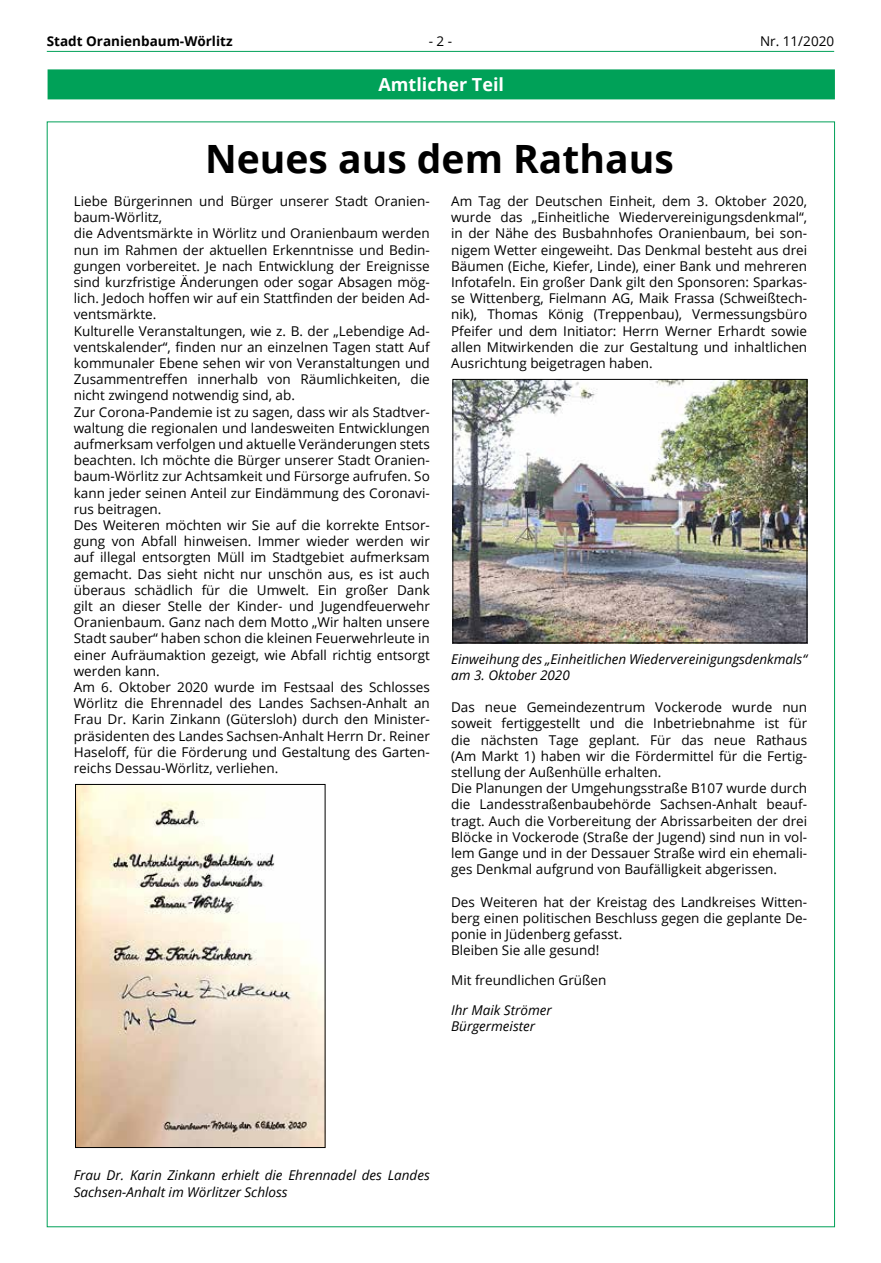
<style>
.page{position:relative;width:881px;height:1263px;background:#fff}
.page>*{position:absolute;margin:0;border:0;box-sizing:border-box;transform-origin:0 0}
.t1{font:700 39px "Open Sans";color:#000}
.t2{font:700 18px "Open Sans";color:#fff}
.t3{font:13.5px/16.2px "Open Sans";color:#000}
.t4{font:italic 13.5px/16.2px "Open Sans";color:#000}
.t5{font:700 13.5px "Open Sans";color:#000}
</style>
<div class="page">
<hr style="left:47px;top:51px;width:786px;height:1px;background:#00a158">
<div style="left:48px;top:69px;width:786px;height:30px;background:#00a158"></div>
<img style="left:77px;top:786px;width:246px;height:360px">
<div style="left:75px;top:784px;width:250px;height:364px;border:1px solid #000"></div>
<img style="left:454px;top:381px;width:350px;height:260px">
<div style="left:452px;top:379px;width:354px;height:264px;border:1px solid #000"></div>
<p class="t5" style="left:47px;top:32px;width:187px">Stadt Oranienbaum-Wörlitz</p>
<p class="t3" style="left:428px;top:33px;width:25px">- 2 -</p>
<p class="t3" style="left:759px;top:33px;width:76px">Nr. 11/2020</p>
<h2 class="t2" style="left:378px;top:72px;width:127px">Amtlicher Teil</h2>
<h1 class="t1" style="left:205px;top:131px;width:470px">Neues aus dem Rathaus</h1>
<p class="t3" style="left:74px;top:193px;width:357px">Liebe Bürgerinnen und Bürger unserer Stadt Oranien&shy;baum-Wörlitz,<br>die Adventsmärkte in Wörlitz und Oranienbaum werden nun im Rahmen der aktuellen Erkenntnisse und Bedin&shy;gungen vorbereitet. Je nach Entwicklung der Ereignisse sind kurzfristige Änderungen oder sogar Absagen mög&shy;lich. Jedoch hoffen wir auf ein Stattfinden der beiden Ad&shy;ventsmärkte.<br>Kulturelle Veranstaltungen, wie z. B. der „Lebendige Ad&shy;ventskalender“, finden nur an einzelnen Tagen statt Auf kommunaler Ebene sehen wir von Veranstaltungen und Zusammentreffen innerhalb von Räumlichkeiten, die nicht zwingend notwendig sind, ab.<br>Zur Corona-Pandemie ist zu sagen, dass wir als Stadtver&shy;waltung die regionalen und landesweiten Entwicklungen aufmerksam verfolgen und aktuelle Veränderungen stets beachten. Ich möchte die Bürger unserer Stadt Oranien&shy;baum-Wörlitz zur Achtsamkeit und Fürsorge aufrufen. So kann jeder seinen Anteil zur Eindämmung des Coronavi&shy;rus beitragen.<br>Des Weiteren möchten wir Sie auf die korrekte Entsor&shy;gung von Abfall hinweisen. Immer wieder werden wir auf illegal entsorgten Müll im Stadtgebiet aufmerksam gemacht. Das sieht nicht nur unschön aus, es ist auch überaus schädlich für die Umwelt. Ein großer Dank gilt an dieser Stelle der Kinder- und Jugendfeuerwehr Oranienbaum. Ganz nach dem Motto „Wir halten unsere Stadt sauber“ haben schon die kleinen Feuerwehrleute in einer Aufräumaktion gezeigt, wie Abfall richtig entsorgt werden kann.<br>Am 6. Oktober 2020 wurde im Festsaal des Schlosses Wörlitz die Ehrennadel des Landes Sachsen-Anhalt an Frau Dr. Karin Zinkann (Gütersloh) durch den Minister&shy;präsidenten des Landes Sachsen-Anhalt Herrn Dr. Reiner Haseloff, für die Förderung und Gestaltung des Garten&shy;reichs Dessau-Wörlitz, verliehen.</p>
<p class="t3" style="left:451px;top:193px;width:357px;text-align:justify">Am Tag der Deutschen Einheit, dem 3. Oktober 2020, wurde das „Einheitliche Wiedervereinigungsdenkmal“, in der Nähe des Busbahnhofes Oranienbaum, bei son&shy;nigem Wetter eingeweiht. Das Denkmal besteht aus drei Bäumen (Eiche, Kiefer, Linde), einer Bank und mehreren Infotafeln. Ein großer Dank gilt den Sponsoren: Sparkas&shy;se Wittenberg, Fielmann AG, Maik Frassa (Schweißtech&shy;nik), Thomas König (Treppenbau), Vermessungsbüro Pfeifer und dem Initiator: Herrn Werner Erhardt sowie allen Mitwirkenden die zur Gestaltung und inhaltlichen Ausrichtung beigetragen haben.</p>
<p class="t4" style="left:451px;top:650px;width:357px">Einweihung des „Einheitlichen Wiedervereinigungsdenkmals“ am 3. Oktober 2020</p>
<p class="t3" style="left:451px;top:699px;width:357px">Das neue Gemeindezentrum Vockerode wurde nun soweit fertiggestellt und die Inbetriebnahme ist für die nächsten Tage geplant. Für das neue Rathaus (Am Markt 1) haben wir die Fördermittel für die Fertig&shy;stellung der Außenhülle erhalten.<br>Die Planungen der Umgehungsstraße B107 wurde durch die Landesstraßenbaubehörde Sachsen-Anhalt beauf&shy;tragt. Auch die Vorbereitung der Abrissarbeiten der drei Blöcke in Vockerode (Straße der Jugend) sind nun in vol&shy;lem Gange und in der Dessauer Straße wird ein ehemali&shy;ges Denkmal aufgrund von Baufälligkeit abgerissen.</p>
<p class="t3" style="left:451px;top:893px;width:357px">Des Weiteren hat der Kreistag des Landkreises Witten&shy;berg einen politischen Beschluss gegen die geplante De&shy;ponie in Jüdenberg gefasst.<br>Bleiben Sie alle gesund!</p>
<p class="t3" style="left:451px;top:971px;width:157px">Mit freundlichen Grüßen</p>
<p class="t4" style="left:451px;top:1001px;width:102px">Ihr Maik Strömer<br>Bürgermeister</p>
<p class="t4" style="left:74px;top:1167px;width:357px">Frau Dr. Karin Zinkann erhielt die Ehrennadel des Landes<br>Sachsen-Anhalt im Wörlitzer Schloss</p>
</div>
